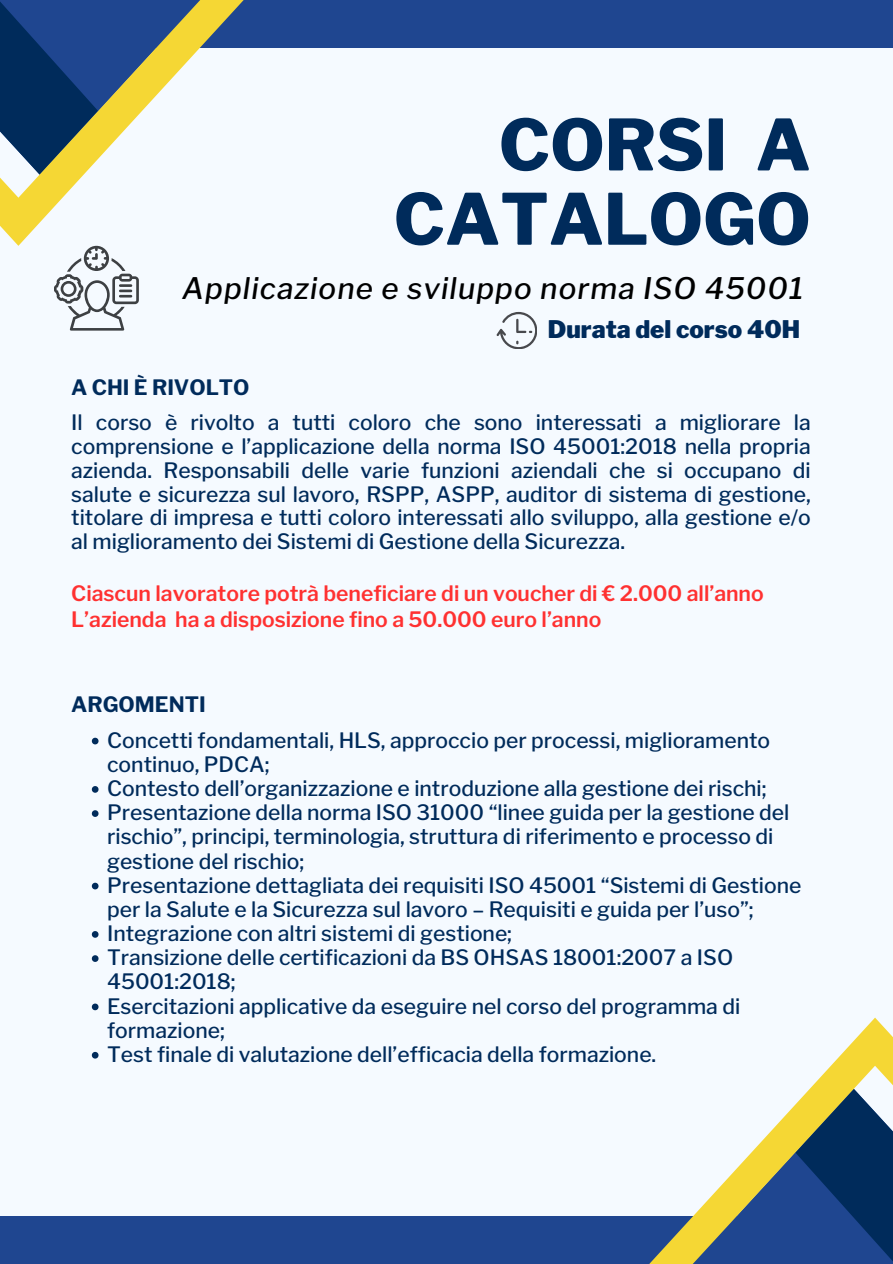
<style>
.page{position:relative;width:893px;height:1264px;background:#fff}
.page>*{position:absolute;margin:0;border:0;box-sizing:border-box;transform-origin:0 0}
.t1{font:800 70.2px/74.2px "Libre Franklin";color:#002b5b;text-align:right}
.t2{font:italic 500 29.55px "Libre Franklin";letter-spacing:.04em;color:#000}
.t3{font:900 24px "Libre Franklin";color:#002b5b}
.t4{font:500 21.15px/24.2px "Libre Franklin";color:#002b5b}
.t5{font:600 21.15px "Libre Franklin";color:#ff3131}
.t6{font:700 21.15px "Libre Franklin";color:#002b5b}
</style>
<div class="page">
<div style="left:0;top:0;width:892px;height:1263px;background:#f5faff"></div>
<div style="left:0;top:0;width:892px;height:47px;background:#1f4690"></div>
<div style="left:0;top:1216px;width:892px;height:47px;background:#1f4690"></div>
<svg style="left:0;top:0;width:276px;height:246px"></svg>
<svg style="left:650px;top:1017px;width:242px;height:246px"></svg>
<svg style="left:496px;top:312px;width:41px;height:37px"></svg>
<svg style="left:54px;top:246px;width:84px;height:84px"></svg>
<svg style="left:92px;top:737px;width:6px;height:7px"></svg>
<svg style="left:92px;top:786px;width:6px;height:6px"></svg>
<svg style="left:92px;top:810px;width:6px;height:7px"></svg>
<svg style="left:92px;top:882px;width:6px;height:7px"></svg>
<svg style="left:92px;top:931px;width:6px;height:6px"></svg>
<svg style="left:92px;top:955px;width:6px;height:6px"></svg>
<svg style="left:92px;top:1003px;width:6px;height:7px"></svg>
<svg style="left:92px;top:1051px;width:6px;height:7px"></svg>
<p class="t1" style="left:394px;top:108px;width:418px">CORSI A<br>CATALOGO</p>
<p class="t2" style="left:182px;top:271px;width:622px">Applicazione e sviluppo norma ISO 45001</p>
<p class="t3" style="left:548px;top:315px;width:254px">Durata del corso 40H</p>
<p class="t6" style="left:71px;top:374px;width:180px">A CHI È RIVOLTO</p>
<p class="t4" style="left:71px;top:410px;width:741px;text-align:justify">Il corso è rivolto a tutti coloro che sono interessati a migliorare la comprensione e l’applicazione della norma ISO 45001:2018 nella propria azienda. Responsabili delle varie funzioni aziendali che si occupano di salute e sicurezza sul lavoro, RSPP, ASPP, auditor di sistema di gestione, titolare di impresa e tutti coloro interessati allo sviluppo, alla gestione e/o al miglioramento dei Sistemi di Gestione della Sicurezza.</p>
<p class="t5" style="left:71px;top:580px;width:694px">Ciascun lavoratore potrà beneficiare di un voucher di € 2.000 all’anno</p>
<p class="t5" style="left:71px;top:606px;width:531px">L’azienda ha a disposizione fino a 50.000 euro l’anno</p>
<p class="t6" style="left:71px;top:691px;width:136px">ARGOMENTI</p>
<p class="t4" style="left:107px;top:728px;width:664px">Concetti fondamentali, HLS, approccio per processi, miglioramento continuo, PDCA;</p>
<p class="t4" style="left:107px;top:776px;width:661px">Contesto dell’organizzazione e introduzione alla gestione dei rischi;</p>
<p class="t4" style="left:107px;top:800px;width:683px">Presentazione della norma ISO 31000 “linee guida per la gestione del rischio”, principi, terminologia, struttura di riferimento e processo di gestione del rischio;</p>
<p class="t4" style="left:107px;top:873px;width:695px">Presentazione dettagliata dei requisiti ISO 45001 “Sistemi di Gestione per la Salute e la Sicurezza sul lavoro – Requisiti e guida per l’uso”;</p>
<p class="t4" style="left:107px;top:921px;width:406px">Integrazione con altri sistemi di gestione;</p>
<p class="t4" style="left:107px;top:945px;width:627px">Transizione delle certificazioni da BS OHSAS 18001:2007 a ISO<br>45001:2018;</p>
<p class="t4" style="left:107px;top:993px;width:634px">Esercitazioni applicative da eseguire nel corso del programma di formazione;</p>
<p class="t4" style="left:107px;top:1042px;width:550px">Test finale di valutazione dell’efficacia della formazione.</p>
</div>
